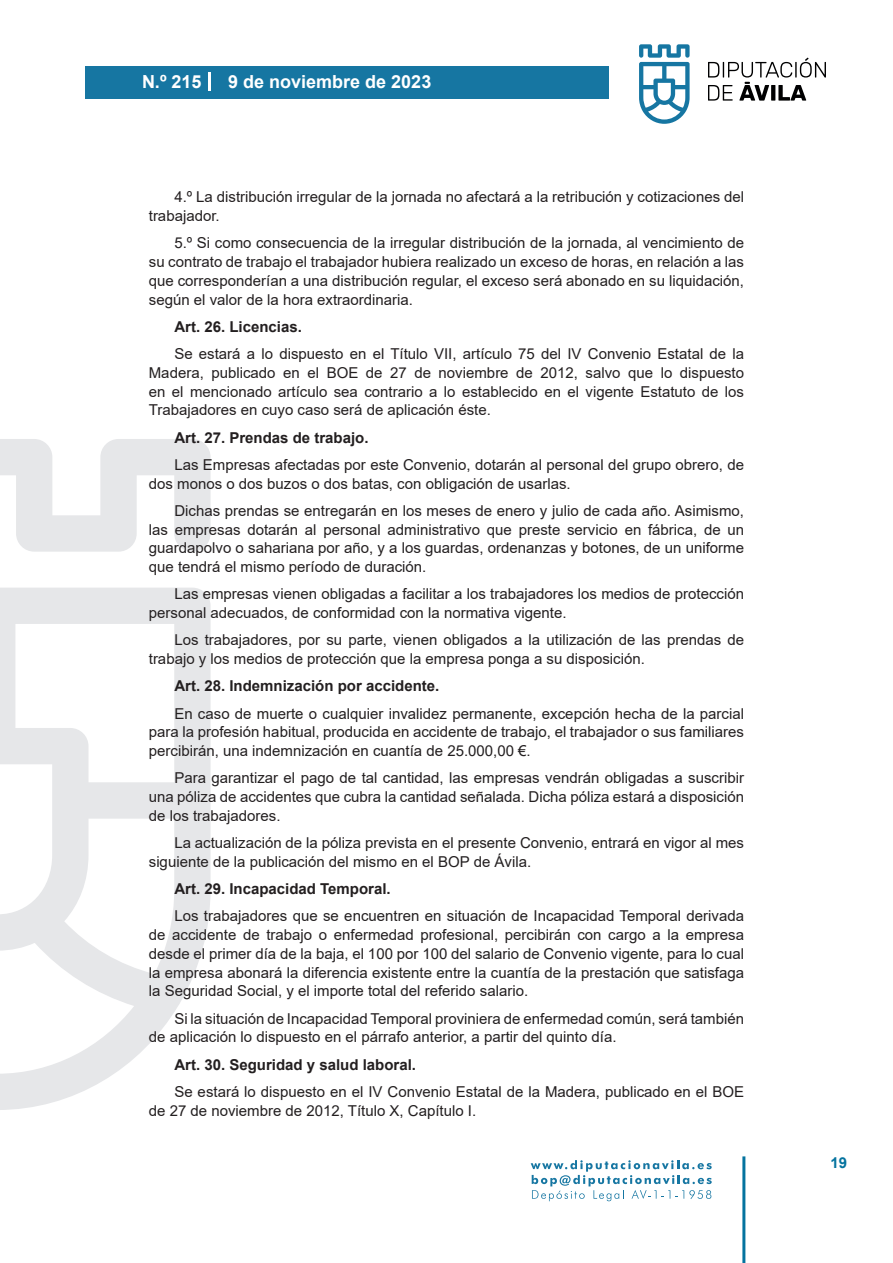
<style>
.page{position:relative;width:893px;height:1263px;background:#fff}
.page>*{position:absolute;margin:0;border:0;box-sizing:border-box;transform-origin:0 0}
.t1{font:700 18px "Arial";color:#fff}
.texto_normal{font:15px/18.8px "Arial";color:#231f20}
.texto_normal-2{font:700 15px "Arial";color:#231f20}
.t2{font:700 15px "Arial";color:#04739f}
</style>
<div class="page">
<svg style="left:531px;top:1160px;width:181px;height:41px"></svg>
<div style="left:85px;top:66px;width:523px;height:33px;background:#1676a2"></div>
<svg style="left:639px;top:44px;width:51px;height:80px"></svg>
<svg style="left:708px;top:58px;width:118px;height:43px"></svg>
<hr style="left:742px;top:1156px;width:3px;height:107px;background:#04739f">
<svg style="left:208px;top:72px;width:2px;height:18px"></svg>
<svg style="left:0;top:439px;width:211px;height:671px"></svg>
<p class="t1" style="left:142px;top:69px;width:61px">N.º 215</p>
<p class="t1" style="left:228px;top:69px;width:205px">9 de noviembre de 2023</p>
<p class="texto_normal" style="left:149px;top:188px;width:597px;text-indent:26px">4.º La distribución irregular de la jornada no afectará a la retribución y cotizaciones del trabajador.</p>
<p class="texto_normal" style="left:149px;top:234px;width:597px;text-align:justify;text-indent:26px">5.º Si como consecuencia de la irregular distribución de la jornada, al vencimiento de su contrato de trabajo el trabajador hubiera realizado un exceso de horas, en relación a las que corresponderían a una distribución regular, el exceso será abonado en su liquidación, según el valor de la hora extraordinaria.</p>
<p class="texto_normal-2" style="left:174px;top:316px;width:129px">Art. 26. Licencias.</p>
<p class="texto_normal" style="left:149px;top:344px;width:597px;text-align:justify;text-indent:26px">Se estará a lo dispuesto en el Título VII, artículo 75 del IV Convenio Estatal de la Madera, publicado en el BOE de 27 de noviembre de 2012, salvo que lo dispuesto en el mencionado artículo sea contrario a lo establecido en el vigente Estatuto de los Trabajadores en cuyo caso será de aplicación éste.</p>
<p class="texto_normal-2" style="left:174px;top:427px;width:196px">Art. 27. Prendas de trabajo.</p>
<p class="texto_normal" style="left:149px;top:455px;width:597px;text-indent:26px">Las Empresas afectadas por este Convenio, dotarán al personal del grupo obrero, de dos monos o dos buzos o dos batas, con obligación de usarlas.</p>
<p class="texto_normal" style="left:149px;top:501px;width:597px;text-align:justify;text-indent:26px">Dichas prendas se entregarán en los meses de enero y julio de cada año. Asimismo, las empresas dotarán al personal administrativo que preste servicio en fábrica, de un guardapolvo o sahariana por año, y a los guardas, ordenanzas y botones, de un uniforme que tendrá el mismo período de duración.</p>
<p class="texto_normal" style="left:149px;top:585px;width:597px;text-indent:26px">Las empresas vienen obligadas a facilitar a los trabajadores los medios de protección personal adecuados, de conformidad con la normativa vigente.</p>
<p class="texto_normal" style="left:149px;top:631px;width:597px;text-indent:26px">Los trabajadores, por su parte, vienen obligados a la utilización de las prendas de trabajo y los medios de protección que la empresa ponga a su disposición.</p>
<p class="texto_normal-2" style="left:174px;top:675px;width:267px">Art. 28. Indemnización por accidente.</p>
<p class="texto_normal" style="left:149px;top:704px;width:597px;text-align:justify;text-indent:26px">En caso de muerte o cualquier invalidez permanente, excepción hecha de la parcial para la profesión habitual, producida en accidente de trabajo, el trabajador o sus familiares percibirán, una indemnización en cuantía de 25.000,00 €.</p>
<p class="texto_normal" style="left:149px;top:769px;width:597px;text-align:justify;text-indent:26px">Para garantizar el pago de tal cantidad, las empresas vendrán obligadas a suscribir una póliza de accidentes que cubra la cantidad señalada. Dicha póliza estará a disposición de los trabajadores.</p>
<p class="texto_normal" style="left:149px;top:833px;width:597px;text-indent:26px">La actualización de la póliza prevista en el presente Convenio, entrará en vigor al mes siguiente de la publicación del mismo en el BOP de Ávila.</p>
<p class="texto_normal-2" style="left:174px;top:878px;width:218px">Art. 29. Incapacidad Temporal.</p>
<p class="texto_normal" style="left:149px;top:907px;width:597px;text-align:justify;text-indent:26px">Los trabajadores que se encuentren en situación de Incapacidad Temporal derivada de accidente de trabajo o enfermedad profesional, percibirán con cargo a la empresa desde el primer día de la baja, el 100 por 100 del salario de Convenio vigente, para lo cual la empresa abonará la diferencia existente entre la cuantía de la prestación que satisfaga la Seguridad Social, y el importe total del referido salario.</p>
<p class="texto_normal" style="left:149px;top:1009px;width:597px;text-indent:26px">Si la situación de Incapacidad Temporal proviniera de enfermedad común, será también de aplicación lo dispuesto en el párrafo anterior, a partir del quinto día.</p>
<p class="texto_normal-2" style="left:174px;top:1054px;width:243px">Art. 30. Seguridad y salud laboral.</p>
<p class="texto_normal" style="left:149px;top:1082px;width:597px;text-indent:26px">Se estará lo dispuesto en el IV Convenio Estatal de la Madera, publicado en el BOE de 27 de noviembre de 2012, Título X, Capítulo I.</p>
<p class="t2" style="left:831px;top:1152px;width:18px">19</p>
</div>
